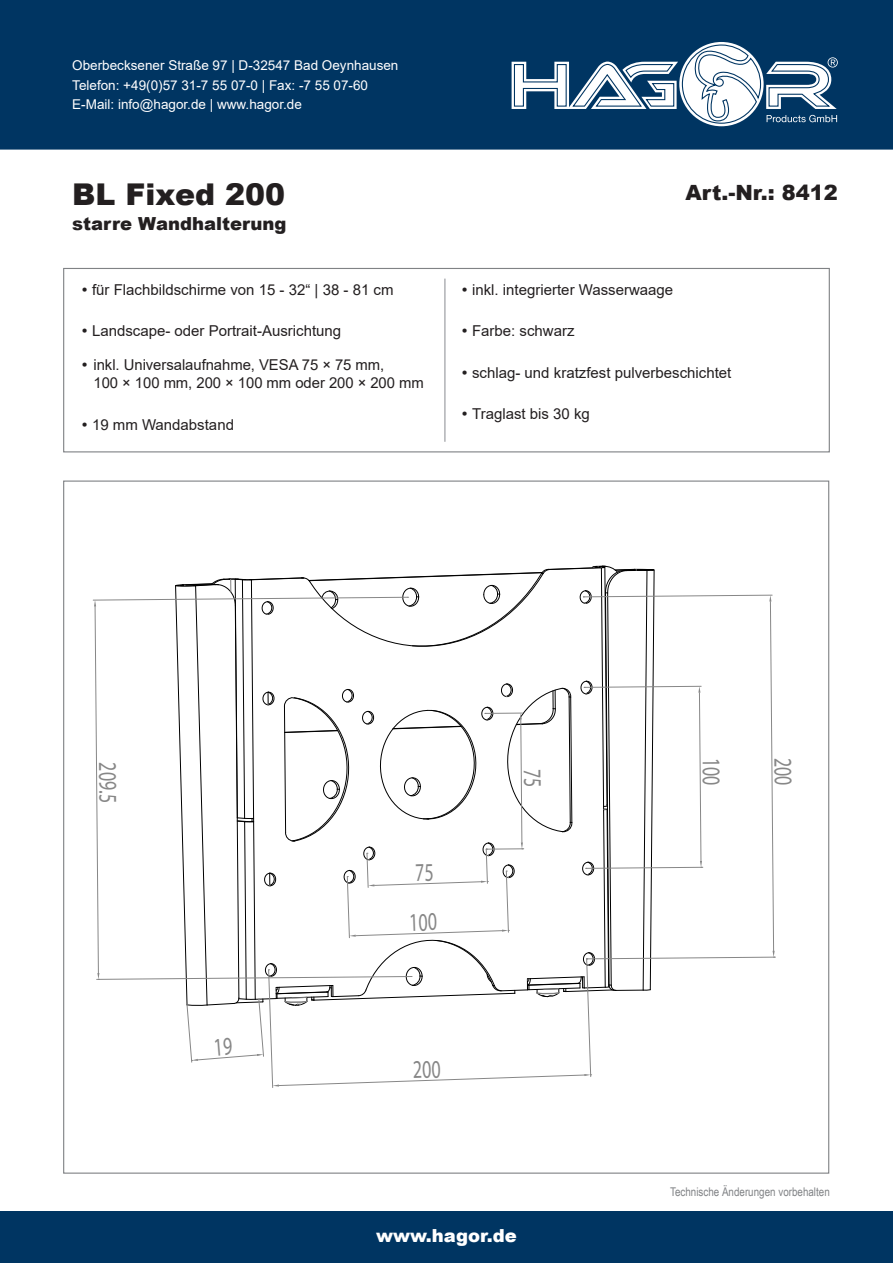
<style>
.page{position:relative;width:893px;height:1263px;background:#fff}
.page>*{position:absolute;margin:0;border:0;box-sizing:border-box;transform-origin:0 0}
.t1{font:900 30px "Arial";color:#231f20}
.t2{font:25.65px "Myriad Pro";color:#878787;scale:.71 1}
.t3{font:900 21px "Arial";color:#231f20}
.t4{font:900 18px "Arial";color:#231f20}
.t5{font:900 18px "Arial";color:#fff}
.t6{font:15px/18px "Arial";color:#231f20}
.t7{font:13.5px/19.5px "Arial";color:#fff}
.t8{font:12px "Arial Narrow";color:#808285}
</style>
<div class="page">
<div style="left:0;top:1212px;width:893px;height:51px;background:#003562"></div>
<div style="left:0;top:0;width:893px;height:150px;background:#003562"></div>
<svg style="left:483px;top:39px;width:376px;height:92px"></svg>
<div style="left:63px;top:268px;width:767px;height:184px;border:1px solid #808285"></div>
<hr style="left:444px;top:279px;width:2px;height:163px;background:#b0b1b5">
<svg style="left:93px;top:566px;width:683px;height:522px"></svg>
<p class="t7" style="left:72px;top:56px;width:328px">Oberbecksener Straße 97 | D-32547 Bad Oeynhausen<br>Telefon: +49(0)57 31-7 55 07-0 | Fax: -7 55 07-60<br>E-Mail: info@hagor.de | www.hagor.de</p>
<h1 class="t1" style="left:72px;top:172px;width:214px">BL Fixed 200</h1>
<p class="t4" style="left:72px;top:211px;width:216px">starre Wandhalterung</p>
<p class="t6" style="left:92px;top:280px;width:303px">für Flachbildschirme von 15 - 32“ | 38 - 81 cm</p>
<p class="t6" style="left:92px;top:322px;width:251px">Landscape- oder Portrait-Ausrichtung</p>
<p class="t6" style="left:94px;top:356px;width:332px">inkl. Universalaufnahme, VESA 75 × 75 mm,<br>100 × 100 mm, 200 × 100 mm oder 200 × 200 mm</p>
<p class="t6" style="left:92px;top:415px;width:144px">19 mm Wandabstand</p>
<h3 class="t3" style="left:685px;top:177px;width:154px">Art.-Nr.: 8412</h3>
<p class="t6" style="left:472px;top:280px;width:203px">inkl. integrierter Wasserwaage</p>
<p class="t6" style="left:472px;top:322px;width:104px">Farbe: schwarz</p>
<p class="t6" style="left:472px;top:363px;width:261px">schlag- und kratzfest pulverbeschichtet</p>
<p class="t6" style="left:472px;top:405px;width:119px">Traglast bis 30 kg</p>
<h2 class="t2" style="left:123px;top:762px;width:59px;rotate:89deg">209.5</h2>
<p class="t8" style="left:670px;top:1182px;width:161px">Technische Änderungen vorbehalten</p>
<p class="t5" style="left:376px;top:1222px;width:142px">www.hagor.de</p>
</div>
